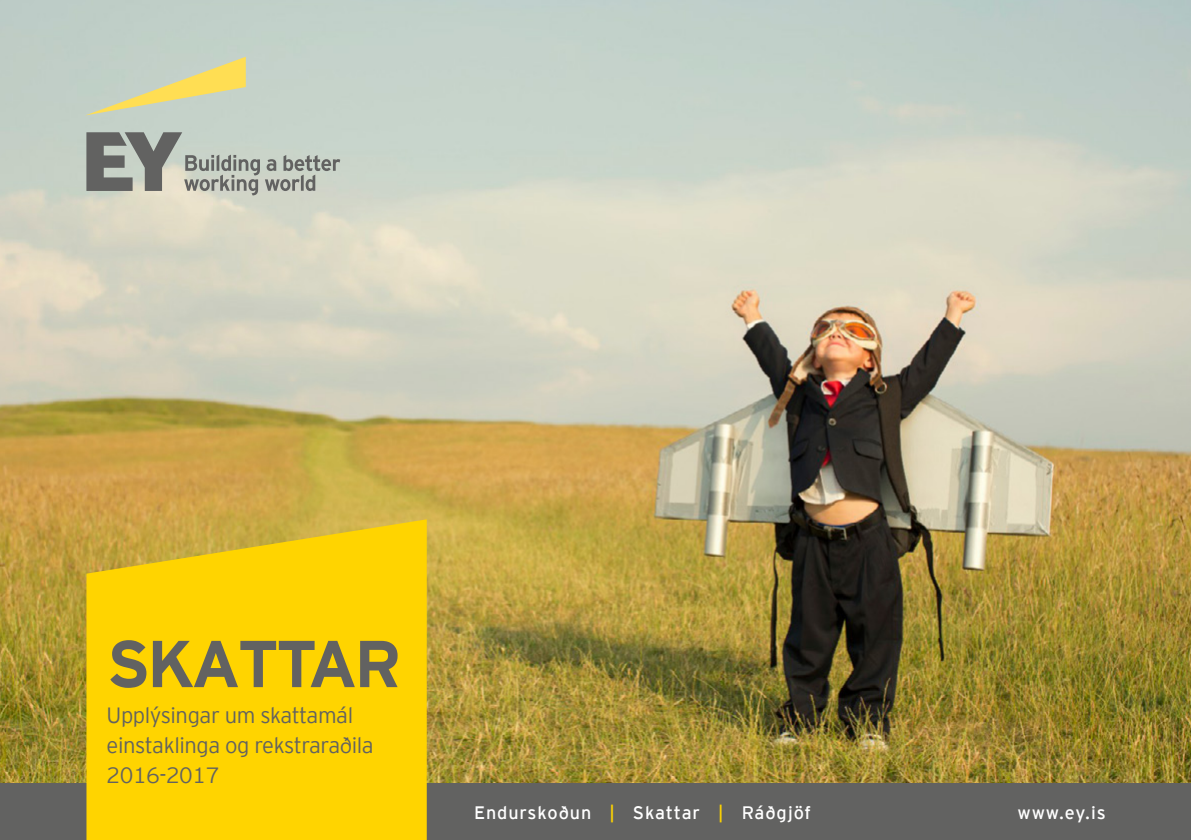
<style>
.page{position:relative;width:1191px;height:840px;background:#fff}
.page>*{position:absolute;margin:0;border:0;box-sizing:border-box;transform-origin:0 0}
.t1{font:700 66px "EY Interstate";letter-spacing:-.05em;color:#626261}
.t2{font:300 22px/30px "EY Interstate";letter-spacing:-.02em;color:#626261}
.t3{font:18px "EY Interstate";letter-spacing:.05em;color:#fff}
.s1{color:#ffd400}
</style>
<div class="page">
<img style="left:0;top:0;width:1191px;height:782px">
<div style="left:0;top:782px;width:1191px;height:57px;background:#626261"></div>
<svg style="left:86px;top:519px;width:341px;height:320px;background:#fad006"></svg>
<svg style="left:85px;top:57px;width:161px;height:58px;background:#d2d3a9"></svg>
<svg style="left:86px;top:132px;width:254px;height:63px;background:#a9aea6"></svg>
<h1 class="t1" style="left:107px;top:615px;width:296px">SKATTAR</h1>
<p class="t2" style="left:107px;top:698px;width:269px">Upplýsingar um skattamál einstaklinga og rekstraraðila<br>2016-2017</p>
<p class="t3" style="left:474px;top:799px;width:338px">Endurskoðun <span class="s1">|</span> Skattar <span class="s1">|</span> Ráðgjöf</p>
<p class="t3" style="left:1017px;top:799px;width:90px">www.ey.is</p>
</div>
